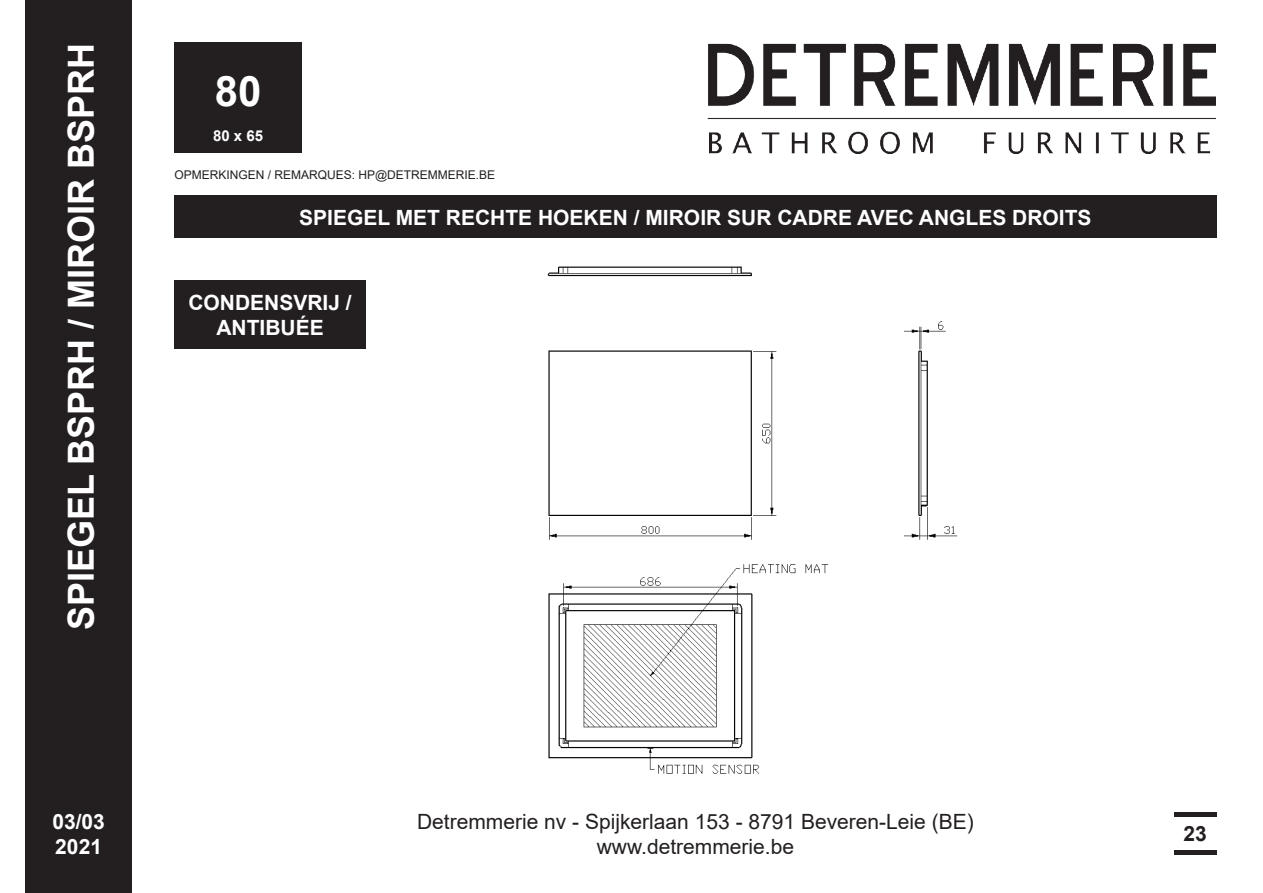
<style>
.page{position:relative;width:1263px;height:893px;background:#fff}
.page>*{position:absolute;margin:0;border:0;box-sizing:border-box;transform-origin:0 0}
.t1{font:700 42px "Arial";color:#fff}
.t2{font:700 36px "Arial";color:#fff}
.t3{font:700 21px/25.2px "Arial";color:#fff}
.t4{font:21px/25.2px "Arial";color:#231f20;text-align:center}
.t5{font:700 21px "Arial";color:#231f20}
.t6{font:700 15px "Arial";color:#fff}
.t7{font:12px "Arial";color:#231f20}
</style>
<div class="page">
<img style="left:547px;top:266px;width:410px;height:508px">
<div style="left:174px;top:43px;width:128px;height:110px;background:#231f20"></div>
<div style="left:26px;top:0;width:106px;height:893px;background:#231f20"></div>
<img style="left:707px;top:43px;width:509px;height:110px">
<div style="left:174px;top:196px;width:1042px;height:42px;background:#231f20"></div>
<div style="left:1174px;top:812px;width:42px;height:5px;background:#231f20"></div>
<div style="left:1174px;top:850px;width:42px;height:5px;background:#231f20"></div>
<div style="left:174px;top:281px;width:192px;height:68px;background:#231f20"></div>
<h2 class="t2" style="left:56px;top:630px;width:589px;rotate:-90deg">SPIEGEL BSPRH / MIROIR BSPRH</h2>
<h1 class="t1" style="left:215px;top:61px;width:48px">80</h1>
<p class="t6" style="left:213px;top:125px;width:52px">80 x 65</p>
<p class="t7" style="left:174px;top:166px;width:322px">OPMERKINGEN / REMARQUES: HP@DETREMMERIE.BE</p>
<p class="t3" style="left:299px;top:205px;width:794px">SPIEGEL MET RECHTE HOEKEN / MIROIR SUR CADRE AVEC ANGLES DROITS</p>
<p class="t3" style="left:188px;top:290px;width:165px;text-align:center">CONDENSVRIJ /<br>ANTIBUÉE</p>
<p class="t3" style="left:52px;top:809px;width:54px">03/03<br>2021</p>
<p class="t4" style="left:417px;top:808px;width:558px">Detremmerie nv - Spijkerlaan 153 - 8791 Beveren-Leie (BE) www.detremmerie.be</p>
<p class="t5" style="left:1183px;top:819px;width:25px">23</p>
</div>
